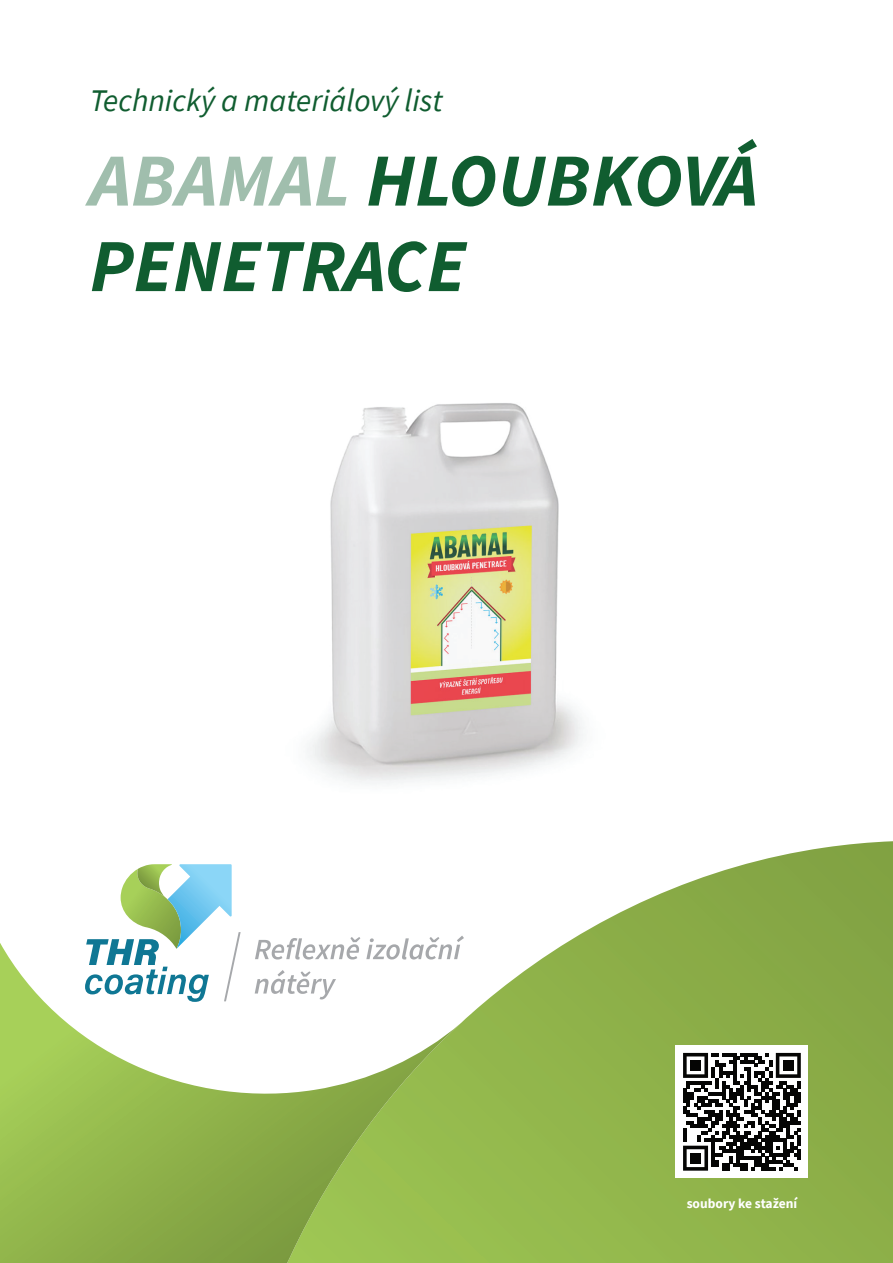
<style>
.page{position:relative;width:893px;height:1263px;background:#fff}
.page>*{position:absolute;margin:0;border:0;box-sizing:border-box;transform-origin:0 0}
.t1{font:italic 700 75px/85.5px "Source Sans Pro";color:#105d30}
.t2{font:italic 31.5px "Source Sans Pro";color:#105d30}
.t3{font:700 13.5px "Source Sans Pro";color:#fff}
.s1{color:rgb(16 93 48/.4)}
</style>
<div class="page">
<img style="left:307px;top:403px;width:277px;height:381px">
<svg style="left:360px;top:841px;width:533px;height:422px"></svg>
<svg style="left:0;top:943px;width:461px;height:320px"></svg>
<svg style="left:255px;top:937px;width:105px;height:22px"></svg>
<svg style="left:366px;top:935px;width:98px;height:24px"></svg>
<svg style="left:255px;top:970px;width:81px;height:29px"></svg>
<svg style="left:85px;top:864px;width:156px;height:138px"></svg>
<div style="left:676px;top:1046px;width:132px;height:132px;background:#fff"></div>
<svg style="left:683px;top:1053px;width:118px;height:118px"></svg>
<div style="left:690px;top:1060px;width:11px;height:11px;background:#050504"></div>
<div style="left:783px;top:1060px;width:11px;height:11px;background:#050504"></div>
<div style="left:690px;top:1153px;width:11px;height:10px;background:#050504"></div>
<p class="t2" style="left:90px;top:81px;width:354px">Technický a materiálový list</p>
<h1 class="t1" style="left:90px;top:136px;width:669px"><span class="s1">ABAMAL</span> HLOUBKOVÁ<br>PENETRACE</h1>
<p class="t3" style="left:687px;top:1195px;width:112px">soubory ke stažení</p>
</div>
